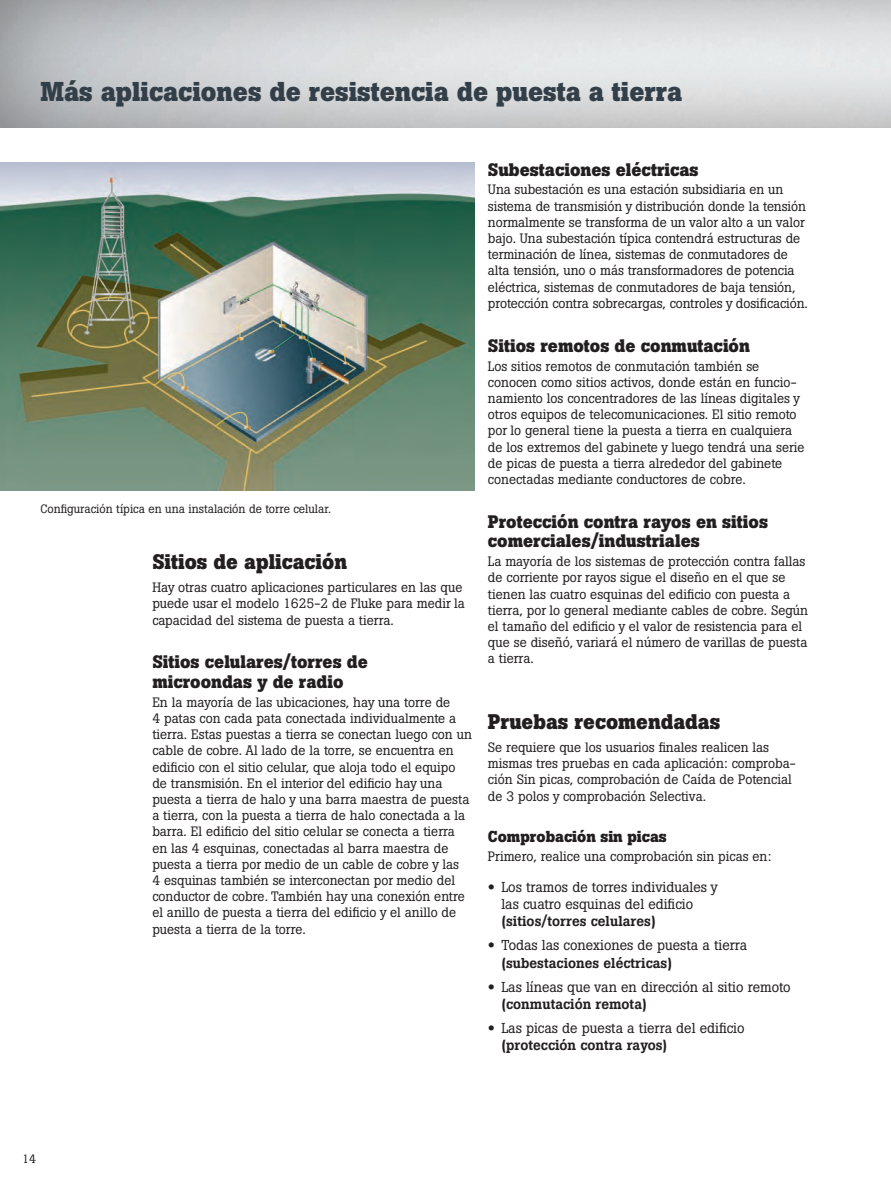
<style>
.page{position:relative;width:891px;height:1188px;background:#fff}
.page>*{position:absolute;margin:0;border:0;box-sizing:border-box;transform-origin:0 0}
.t1{font:700 27px "Boton Pro";color:#323e48}
.t2{font:700 21px "Boton Pro";color:#231f20}
.t3{font:700 18px/19.5px "Boton Pro";color:#231f20}
.t4{font:700 15.75px "Boton Pro";color:#231f20}
.t5{font:14.25px/17.2px "Boton Pro";color:#231f20}
.t6{font:500 14.25px "Boton Pro";color:#231f20}
.t7{font:13.5px/16.2px "Boton Pro";color:#231f20}
.t8{font:12px "Boton Pro";color:#231f20}
.s1{font-family:"Helvetica Neue LT Std";font-weight:700;font-stretch:expanded}
.s2{font-weight:500}
</style>
<div class="page">
<div style="left:0;top:0;width:891px;height:129px;background:#231f20;opacity:.5"></div>
<img style="left:0;top:162px;width:474px;height:328px">
<h1 class="t1" style="left:40px;top:74px;width:643px">Más aplicaciones de resistencia de puesta a tierra</h1>
<p class="t8" style="left:40px;top:501px;width:292px">Configuración típica en una instalación de torre celular.</p>
<h2 class="t2" style="left:152px;top:548px;width:196px">Sitios de aplicación</h2>
<p class="t7" style="left:152px;top:579px;width:314px">Hay otras cuatro aplicaciones particulares en las que puede usar el modelo 1625-2 de Fluke para medir la capacidad del sistema de puesta a tierra.</p>
<h3 class="t3" style="left:152px;top:652px;width:217px">Sitios celulares/torres de microondas y de radio</h3>
<p class="t7" style="left:152px;top:694px;width:321px">En la mayoría de las ubicaciones, hay una torre de<br>4 patas con cada pata conectada individualmente a tierra. Estas puestas a tierra se conectan luego con un cable de cobre. Al lado de la torre, se encuentra en edificio con el sitio celular, que aloja todo el equipo de transmisión. En el interior del edificio hay una puesta a tierra de halo y una barra maestra de puesta a tierra, con la puesta a tierra de halo conectada a la barra. El edificio del sitio celular se conecta a tierra en las 4 esquinas, conectadas al barra maestra de puesta a tierra por medio de un cable de cobre y las<br>4 esquinas también se interconectan por medio del conductor de cobre. También hay una conexión entre el anillo de puesta a tierra del edificio y el anillo de puesta a tierra de la torre.</p>
<h3 class="t3" style="left:488px;top:159px;width:212px">Subestaciones eléctricas</h3>
<p class="t7" style="left:488px;top:182px;width:322px">Una subestación es una estación subsidiaria en un sistema de transmisión y distribución donde la tensión normalmente se transforma de un valor alto a un valor bajo. Una subestación típica contendrá estructuras de terminación de línea, sistemas de conmutadores de alta tensión, uno o más transformadores de potencia eléctrica, sistemas de conmutadores de baja tensión, protección contra sobrecargas, controles y dosificación.</p>
<h3 class="t3" style="left:488px;top:336px;width:264px">Sitios remotos de conmutación</h3>
<p class="t7" style="left:488px;top:358px;width:318px">Los sitios remotos de conmutación también se conocen como sitios activos, donde están en funcio&shy;namiento los concentradores de las líneas digitales y otros equipos de telecomunicaciones. El sitio remoto por lo general tiene la puesta a tierra en cualquiera de los extremos del gabinete y luego tendrá una serie de picas de puesta a tierra alrededor del gabinete conectadas mediante conductores de cobre.</p>
<h3 class="t3" style="left:488px;top:512px;width:282px">Protección contra rayos en sitios comerciales/industriales</h3>
<p class="t7" style="left:488px;top:553px;width:322px">La mayoría de los sistemas de protección contra fallas de corriente por rayos sigue el diseño en el que se tienen las cuatro esquinas del edificio con puesta a tierra, por lo general mediante cables de cobre. Según el tamaño del edificio y el valor de resistencia para el que se diseñó, variará el número de varillas de puesta a tierra.</p>
<h2 class="t2" style="left:488px;top:708px;width:234px">Pruebas recomendadas</h2>
<p class="t7" style="left:488px;top:739px;width:309px">Se requiere que los usuarios finales realicen las mismas tres pruebas en cada aplicación: comproba&shy;ción Sin picas, comprobación de Caída de Potencial de 3 polos y comprobación Selectiva.</p>
<p class="t4" style="left:488px;top:826px;width:180px">Comprobación sin picas</p>
<p class="t7" style="left:488px;top:848px;width:285px">Primero, realice una comprobación sin picas en:</p>
<p class="t5" style="left:501px;top:878px;width:218px;text-indent:-13px"><span class="s1">•</span> Los tramos de torres individuales y las cuatro esquinas del edificio</p>
<p class="t6" style="left:501px;top:912px;width:156px">(sitios/torres celulares)</p>
<p class="t5" style="left:501px;top:937px;width:247px;text-indent:-13px"><span class="s1">•</span> Todas las conexiones de puesta a tierra <span class="s2">(subestaciones eléctricas)</span></p>
<p class="t5" style="left:501px;top:978px;width:291px;text-indent:-13px"><span class="s1">•</span> Las líneas que van en dirección al sitio remoto <span class="s2">(conmutación remota)</span></p>
<p class="t5" style="left:501px;top:1019px;width:245px;text-indent:-13px"><span class="s1">•</span> Las picas de puesta a tierra del edificio <span class="s2">(protección contra rayos)</span></p>
<p class="t8" style="left:22px;top:1151px;width:15px">14</p>
</div>
